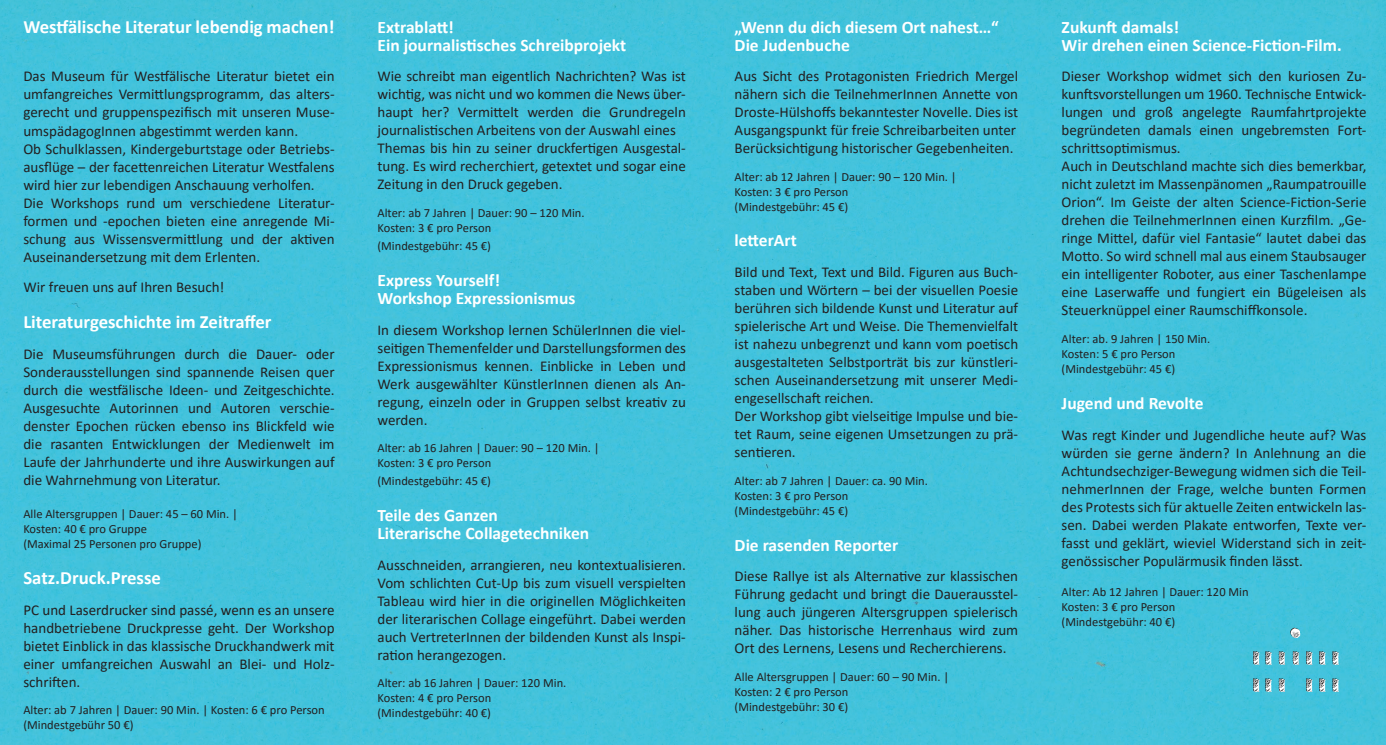
<style>
.page{position:relative;width:1386px;height:745px;background:#fff}
.page>*{position:absolute;margin:0;border:0;box-sizing:border-box;transform-origin:0 0}
.t1{font:700 18.75px "Calibri";color:#fff}
.t2{font:700 17.5px/18px "Calibri";color:#fff}
.t3{font:15px/18px "Calibri";color:#231f20;text-align:justify}
.t4{font:12.5px/15px "Calibri";color:#231f20}
</style>
<div class="page">
<div style="left:0;top:0;width:1385px;height:744px;background:#43c3dc"></div>
<svg style="left:1252px;top:677px;width:20px;height:14px"></svg>
<svg style="left:1278px;top:677px;width:7px;height:14px"></svg>
<svg style="left:1331px;top:677px;width:8px;height:14px"></svg>
<svg style="left:1305px;top:677px;width:7px;height:14px"></svg>
<svg style="left:1318px;top:677px;width:7px;height:14px"></svg>
<svg style="left:1252px;top:650px;width:20px;height:14px"></svg>
<svg style="left:1278px;top:650px;width:7px;height:14px"></svg>
<svg style="left:1292px;top:650px;width:7px;height:14px"></svg>
<svg style="left:1305px;top:650px;width:7px;height:14px"></svg>
<svg style="left:1318px;top:650px;width:7px;height:14px"></svg>
<svg style="left:1331px;top:650px;width:8px;height:14px"></svg>
<svg style="left:1289px;top:626px;width:13px;height:12px"></svg>
<p class="t1" style="left:23px;top:13px;width:313px">Westfälische Literatur lebendig machen!</p>
<p class="t3" style="left:23px;top:67px;width:313px;text-align:left">Das Museum für Westfälische Literatur bietet ein umfangreiches Vermittlungsprogramm, das alters&shy;gerecht und gruppenspezifisch mit unseren Muse&shy;umspädagogInnen abgestimmt werden kann.<br>Ob Schulklassen, Kindergeburtstage oder Betriebs&shy;ausflüge – der facettenreichen Literatur Westfalens wird hier zur lebendigen Anschauung verholfen.<br>Die Workshops rund um verschiedene Literatur&shy;formen und -epochen bieten eine anregende Mi&shy;schung aus Wissensvermittlung und der aktiven Auseinandersetzung mit dem Erlenten.</p>
<p class="t3" style="left:23px;top:277px;width:203px">Wir freuen uns auf Ihren Besuch!</p>
<p class="t1" style="left:23px;top:308px;width:250px">Literaturgeschichte im Zeitraffer</p>
<p class="t3" style="left:23px;top:344px;width:313px">Die Museumsführungen durch die Dauer- oder Sonderausstellungen sind spannende Reisen quer durch die westfälische Ideen- und Zeitgeschichte.<br>Ausgesuchte Autorinnen und Autoren verschie&shy;denster Epochen rücken ebenso ins Blickfeld wie die rasanten Entwicklungen der Medienwelt im Laufe der Jahrhunderte und ihre Auswirkungen auf die Wahrnehmung von Literatur.</p>
<p class="t4" style="left:23px;top:505px;width:216px">Alle Altersgruppen | Dauer: 45 – 60 Min. |<br>Kosten: 40 € pro Gruppe<br>(Maximal 25 Personen pro Gruppe)</p>
<p class="t1" style="left:23px;top:564px;width:139px">Satz.Druck.Presse</p>
<p class="t3" style="left:23px;top:599px;width:313px">PC und Laserdrucker sind passé, wenn es an unsere handbetriebene Druckpresse geht. Der Workshop bietet Einblick in das klassische Druckhandwerk mit einer umfangreichen Auswahl an Blei- und Holz&shy;schriften.</p>
<p class="t4" style="left:23px;top:701px;width:303px">Alter: ab 7 Jahren | Dauer: 90 Min. | Kosten: 6 € pro Person (Mindestgebühr 50 €)</p>
<p class="t2" style="left:377px;top:17px;width:250px">Extrablatt!<br>Ein journalistisches Schreibprojekt</p>
<p class="t3" style="left:377px;top:67px;width:310px;text-align:left">Wie schreibt man eigentlich Nachrichten? Was ist wichtig, was nicht und wo kommen die News über&shy;haupt her? Vermittelt werden die Grundregeln journalistischen Arbeitens von der Auswahl eines Themas bis hin zu seiner druckfertigen Ausgestal&shy;tung. Es wird recherchiert, getextet und sogar eine Zeitung in den Druck gegeben.</p>
<p class="t4" style="left:377px;top:205px;width:209px">Alter: ab 7 Jahren | Dauer: 90 – 120 Min.<br>Kosten: 3 € pro Person</p>
<p class="t4" style="left:377px;top:238px;width:115px">(Mindestgebühr: 45 €)</p>
<p class="t2" style="left:377px;top:270px;width:199px">Express Yourself!<br>Workshop Expressionismus</p>
<p class="t3" style="left:377px;top:320px;width:310px">In diesem Workshop lernen SchülerInnen die viel&shy;seitigen Themenfelder und Darstellungsformen des Expressionismus kennen. Einblicke in Leben und Werk ausgewählter KünstlerInnen dienen als An&shy;regung, einzeln oder in Gruppen selbst kreativ zu werden.</p>
<p class="t4" style="left:377px;top:440px;width:223px">Alter: ab 16 Jahren | Dauer: 90 – 120 Min. |<br>Kosten: 3 € pro Person</p>
<p class="t4" style="left:377px;top:473px;width:115px">(Mindestgebühr: 45 €)</p>
<p class="t2" style="left:377px;top:505px;width:213px">Teile des Ganzen<br>Literarische Collagetechniken</p>
<p class="t3" style="left:377px;top:555px;width:310px">Ausschneiden, arrangieren, neu kontextualisieren.<br>Vom schlichten Cut-Up bis zum visuell verspielten Tableau wird hier in die originellen Möglichkeiten der literarischen Collage eingeführt. Dabei werden auch VertreterInnen der bildenden Kunst als Inspi&shy;ration herangezogen.</p>
<p class="t4" style="left:377px;top:675px;width:190px">Alter: ab 16 Jahren | Dauer: 120 Min.<br>Kosten: 4 € pro Person (Mindestgebühr: 40 €)</p>
<p class="t2" style="left:734px;top:17px;width:266px">„Wenn du dich diesem Ort nahest…“<br>Die Judenbuche</p>
<p class="t3" style="left:734px;top:67px;width:285px;text-align:left">Aus Sicht des Protagonisten Friedrich Mergel nähern sich die TeilnehmerInnen Annette von Droste-Hülshoffs bekanntester Novelle. Dies ist Ausgangspunkt für freie Schreibarbeiten unter Berücksichtigung historischer Gegebenheiten.</p>
<p class="t4" style="left:734px;top:169px;width:223px">Alter: ab 12 Jahren | Dauer: 90 – 120 Min. |<br>Kosten: 3 € pro Person<br>(Mindestgebühr: 45 €)</p>
<p class="t2" style="left:734px;top:231px;width:64px">letterArt</p>
<p class="t3" style="left:734px;top:262px;width:285px;text-align:left">Bild und Text, Text und Bild. Figuren aus Buch&shy;staben und Wörtern – bei der visuellen Poesie berühren sich bildende Kunst und Literatur auf spielerische Art und Weise. Die Themenvielfalt ist nahezu unbegrenzt und kann vom poetisch ausgestalteten Selbstporträt bis zur künstleri&shy;schen Auseinandersetzung mit unserer Medi&shy;engesellschaft reichen.<br>Der Workshop gibt vielseitige Impulse und bie&shy;tet Raum, seine eigenen Umsetzungen zu prä&shy;sentieren.</p>
<p class="t4" style="left:734px;top:472px;width:195px">Alter: ab 7 Jahren | Dauer: ca. 90 Min.<br>Kosten: 3 € pro Person (Mindestgebühr: 45 €)</p>
<p class="t2" style="left:734px;top:535px;width:165px">Die rasenden Reporter</p>
<p class="t3" style="left:734px;top:566px;width:285px">Diese Rallye ist als Alternative zur klassischen Führung gedacht und bringt die Dauerausstel&shy;lung auch jüngeren Altersgruppen spielerisch näher. Das historische Herrenhaus wird zum Ort des Lernens, Lesens und Recherchierens.</p>
<p class="t4" style="left:734px;top:668px;width:216px">Alle Altersgruppen | Dauer: 60 – 90 Min. |<br>Kosten: 2 € pro Person<br>(Mindestgebühr: 30 €)</p>
<p class="t2" style="left:1061px;top:17px;width:281px">Zukunft damals!<br>Wir drehen einen Science-Fiction-Film.</p>
<p class="t3" style="left:1061px;top:67px;width:306px;text-align:left">Dieser Workshop widmet sich den kuriosen Zu&shy;kunftsvorstellungen um 1960. Technische Entwick&shy;lungen und groß angelegte Raumfahrtprojekte begründeten damals einen ungebremsten Fort&shy;schrittsoptimismus.<br>Auch in Deutschland machte sich dies bemerkbar, nicht zuletzt im Massenpänomen „Raumpatrouille Orion“. Im Geiste der alten Science-Fiction-Serie drehen die TeilnehmerInnen einen Kurzfilm. „Ge&shy;ringe Mittel, dafür viel Fantasie“ lautet dabei das Motto. So wird schnell mal aus einem Staubsauger ein intelligenter Roboter, aus einer Taschenlampe eine Laserwaffe und fungiert ein Bügeleisen als Steuerknüppel einer Raumschiffkonsole.</p>
<p class="t4" style="left:1061px;top:331px;width:150px">Alter: ab. 9 Jahren | 150 Min.<br>Kosten: 5 € pro Person (Mindestgebühr: 45 €)</p>
<p class="t2" style="left:1061px;top:393px;width:143px">Jugend und Revolte</p>
<p class="t3" style="left:1061px;top:425px;width:306px">Was regt Kinder und Jugendliche heute auf? Was würden sie gerne ändern? In Anlehnung an die Achtundsechziger-Bewegung widmen sich die Teil&shy;nehmerInnen der Frage, welche bunten Formen des Protests sich für aktuelle Zeiten entwickeln las&shy;sen. Dabei werden Plakate entworfen, Texte ver&shy;fasst und geklärt, wieviel Widerstand sich in zeit&shy;genössischer Populärmusik finden lässt.</p>
<p class="t4" style="left:1061px;top:583px;width:188px">Alter: Ab 12 Jahren | Dauer: 120 Min<br>Kosten: 3 € pro Person (Mindestgebühr: 40 €)</p>
</div>
